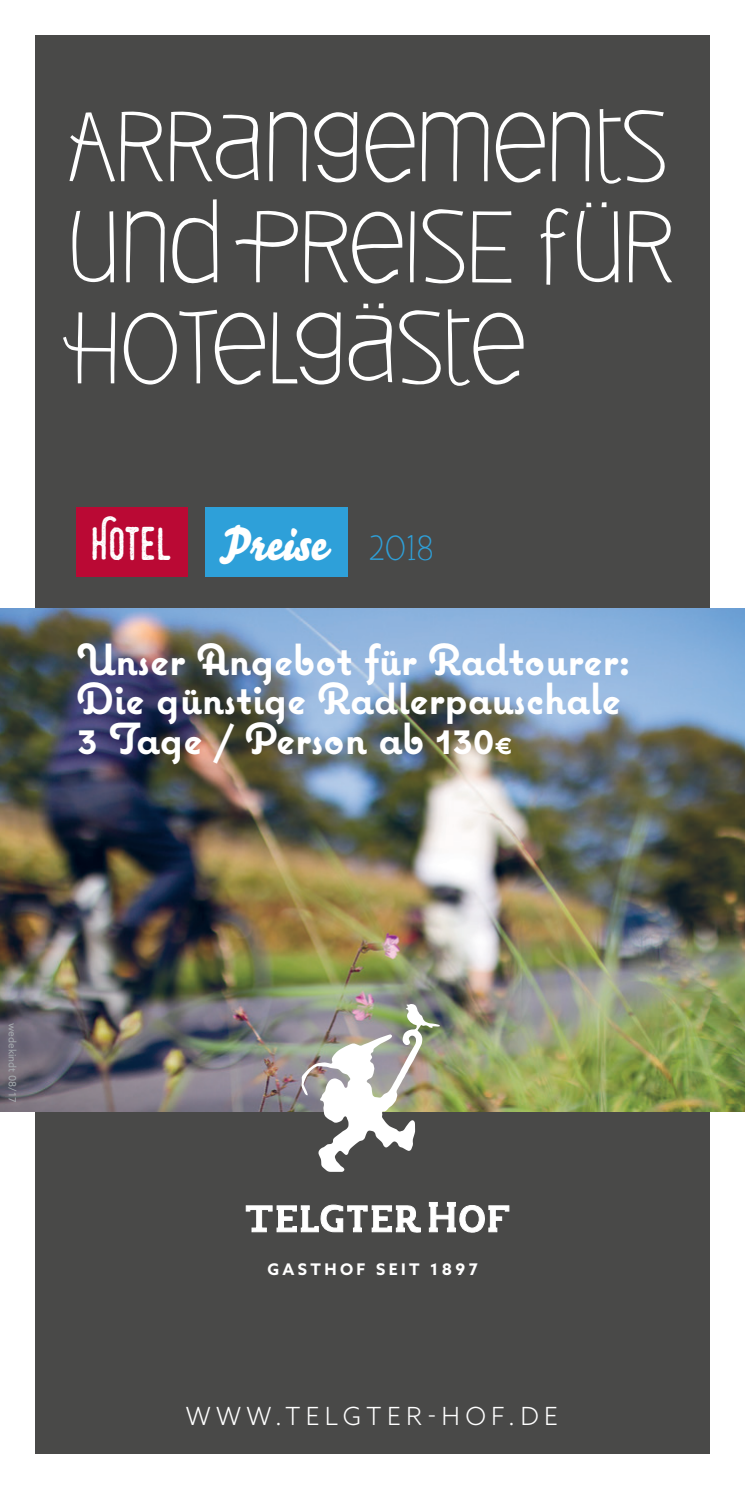
<style>
.page{position:relative;width:745px;height:1489px;background:#fff}
.page>*{position:absolute;margin:0;border:0;box-sizing:border-box;transform-origin:0 0}
.t1{font:101px/101px "Deibi";color:#fff}
.t2{font:98.5px "Deibi";color:#fff}
.t3{font:45.25px "Bello Pro";color:#fff}
.t4{font:700 44.25px/39.5px "Coquette";color:#fff}
.t5{font:35.5px "Deibi";color:#2ea0d9}
.t6{font:300 25px "Azo Sans";letter-spacing:.21em;color:#fff}
.t7{font:700 16px "Azo Sans";letter-spacing:.21em;color:#fff}
.t8{font:10px "Azo Sans";color:#a5aaae}
.s1{font-family:"Swistblnk Monthoers"}
.s2{font-size:30px}
</style>
<div class="page">
<div style="left:35px;top:35px;width:674px;height:1418px;background:#494948"></div>
<div style="left:77px;top:507px;width:111px;height:70px;background:#ba0934"></div>
<div style="left:205px;top:507px;width:142px;height:70px;background:#2ea0d9"></div>
<img style="left:0;top:608px;width:744px;height:503px">
<svg style="left:246px;top:1202px;width:263px;height:30px"></svg>
<img style="left:301px;top:1003px;width:138px;height:168px">
<h2 class="t2" style="left:67px;top:92px;width:600px">ARRANGEMENTS</h2>
<h1 class="t1" style="left:67px;top:199px;width:607px">UND PREISE FÜR<br>HOTELGÄSTE</h1>
<p class="t3" style="left:90px;top:512px;width:237px"><span class="s1">Hotel</span> Preise</p>
<p class="t5" style="left:370px;top:528px;width:64px">2018</p>
<p class="t4" style="left:77px;top:639px;width:555px">Unser Angebot für Radtourer:<br>Die günstige Radlerpauschale<br>3 Tage / Person ab 130<span class="s2">€</span></p>
<p class="t8" style="left:19px;top:1023px;width:81px;rotate:90deg">wedekindt 08/17</p>
<p class="t7" style="left:267px;top:1258px;width:212px">GASTHOF SEIT 1897</p>
<p class="t6" style="left:186px;top:1399px;width:373px">WWW.TELGTER-HOF.DE</p>
</div>
